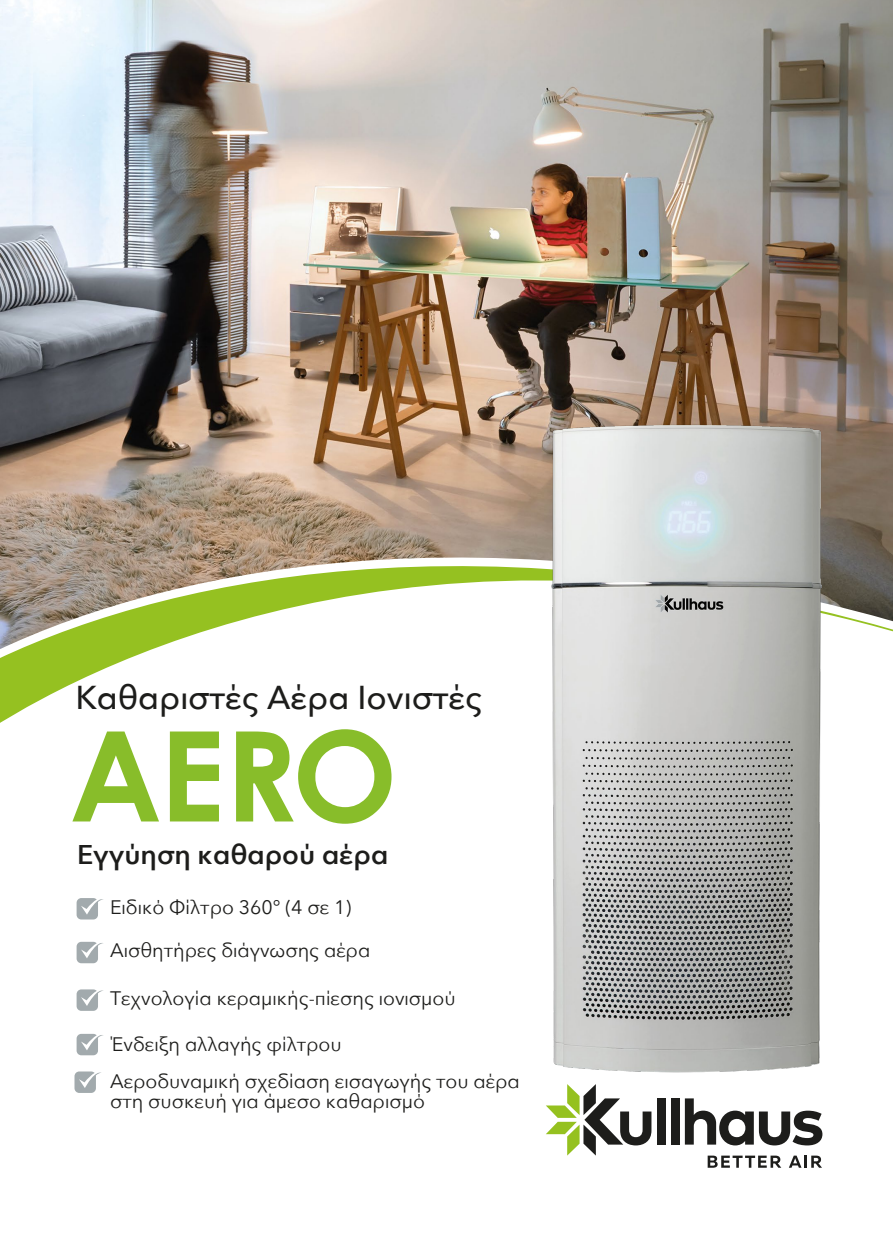
<style>
.page{position:relative;width:893px;height:1234px;background:#fff}
.page>*{position:absolute;margin:0;border:0;box-sizing:border-box;transform-origin:0 0}
.t1{font:700 125.1px "Century Gothic";color:#88bd2a}
.t2{font:500 33px "Avenir Next";color:#1d1d1b}
.t3{font:600 27px "Avenir Next";color:#1d1d1b}
.t4{font:19.5px/20.2px "Avenir Next";color:#1d1d1b}
</style>
<div class="page">
<img style="left:0;top:0;width:893px;height:477px">
<svg style="left:0;top:477px;width:893px;height:246px"></svg>
<div style="left:657px;top:1098px;width:8px;height:46px;background:#1d1d1b"></div>
<div style="left:671px;top:1098px;width:9px;height:46px;background:#1d1d1b"></div>
<svg style="left:685px;top:1098px;width:137px;height:47px"></svg>
<svg style="left:708px;top:1155px;width:73px;height:12px"></svg>
<svg style="left:789px;top:1155px;width:33px;height:12px"></svg>
<svg style="left:546px;top:1084px;width:105px;height:71px"></svg>
<svg style="left:77px;top:898px;width:26px;height:21px"></svg>
<svg style="left:77px;top:941px;width:26px;height:22px"></svg>
<svg style="left:77px;top:989px;width:26px;height:21px"></svg>
<svg style="left:77px;top:1033px;width:26px;height:22px"></svg>
<svg style="left:74px;top:1071px;width:27px;height:21px"></svg>
<img style="left:515px;top:405px;width:338px;height:668px">
<h2 class="t2" style="left:76px;top:669px;width:408px">Καθαριστές Αέρα Ιονιστές</h2>
<h1 class="t1" style="left:69px;top:681px;width:329px">AERO</h1>
<h3 class="t3" style="left:77px;top:831px;width:313px">Εγγύηση καθαρού αέρα</h3>
<p class="t4" style="left:110px;top:896px;width:243px">Ειδικό Φίλτρο 360° (4 σε 1)</p>
<p class="t4" style="left:110px;top:939px;width:262px">Αισθητήρες διάγνωσης αέρα</p>
<p class="t4" style="left:110px;top:986px;width:347px">Τεχνολογία κεραμικής-πίεσης ιονισμού</p>
<p class="t4" style="left:111px;top:1033px;width:232px">Ένδειξη αλλαγής φίλτρου</p>
<p class="t4" style="left:110px;top:1069px;width:411px">Αεροδυναμική σχεδίαση εισαγωγής του αέρα στη συσκευή για άμεσο καθαρισμό</p>
</div>
